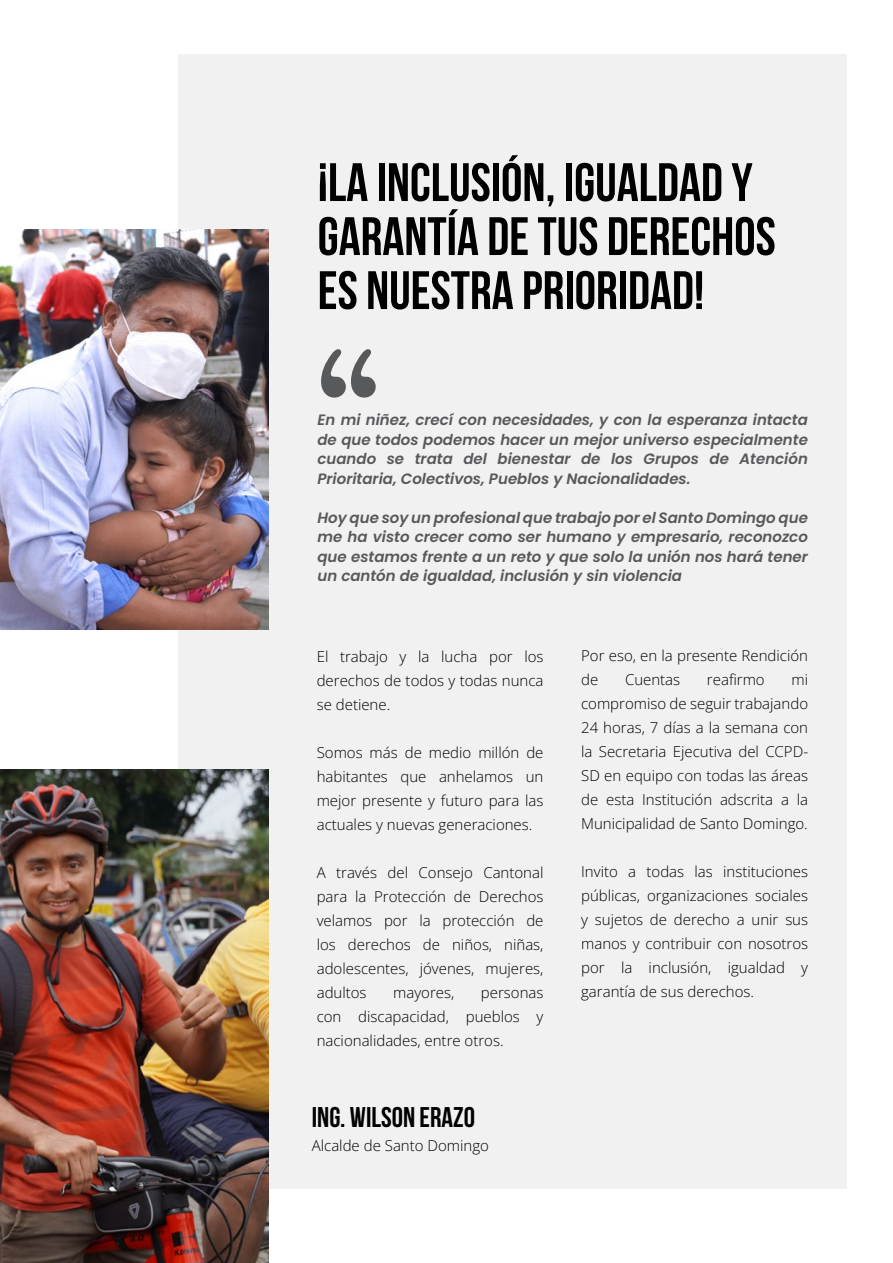
<style>
.page{position:relative;width:893px;height:1263px;background:#fff}
.page>*{position:absolute;margin:0;border:0;box-sizing:border-box;transform-origin:0 0}
.t1{font:165px "American Typewriter";color:#58595b}
.t2{font:700 54px/54px "Bebas Neue";color:#000}
.t3{font:700 28.5px "Bebas Neue";color:#000}
.t4{font:300 15px/24px "Open Sans";color:#000;text-align:justify}
.t5{font:italic 600 15px/19.5px "Poppins";color:#58595b;text-align:justify}
</style>
<div class="page">
<div style="left:179px;top:54px;width:668px;height:1134px;background:#f1f1f2"></div>
<img style="left:0;top:770px;width:268px;height:493px">
<img style="left:0;top:230px;width:268px;height:400px">
<h2 class="t2" style="left:318px;top:155px;width:460px">¡LA INCLUSIÓN, IGUALDAD Y<br>GARANTÍA DE TUS DERECHOS<br>ES NUESTRA PRIORIDAD!</h2>
<h1 class="t1" style="left:312px;top:284px;width:74px">“</h1>
<p class="t5" style="left:317px;top:410px;width:492px">En mi niñez, crecí con necesidades, y con la esperanza intacta de que todos podemos hacer un mejor universo especialmente cuando se trata del bienestar de los Grupos de Atención Prioritaria, Colectivos, Pueblos y Nacionalidades.</p>
<p class="t5" style="left:317px;top:508px;width:492px">Hoy que soy un profesional que trabajo por el Santo Domingo que me ha visto crecer como ser humano y empresario, reconozco que estamos frente a un reto y que solo la unión nos hará tener un cantón de igualdad, inclusión y sin violencia</p>
<p class="t4" style="left:317px;top:644px;width:228px">El trabajo y la lucha por los derechos de todos y todas nunca se detiene.</p>
<p class="t4" style="left:317px;top:740px;width:228px">Somos más de medio millón de habitantes que anhelamos un mejor presente y futuro para las actuales y nuevas generaciones.</p>
<p class="t4" style="left:317px;top:860px;width:228px">A través del Consejo Cantonal para la Protección de Derechos velamos por la protección de los derechos de niños, niñas, adolescentes, jóvenes, mujeres, adultos</p>
<p class="t4" style="left:317px;top:980px;width:228px;text-indent:164px">personas con discapacidad, pueblos y nacionalidades, entre otros.</p>
<p class="t4" style="left:393px;top:980px;width:63px">mayores,</p>
<h3 class="t3" style="left:312px;top:1101px;width:165px">ING. WILSON ERAZO</h3>
<p class="t4" style="left:312px;top:1133px;width:179px">Alcalde de Santo Domingo</p>
<p class="t4" style="left:581px;top:643px;width:228px">Por eso, en la presente Rendición de</p>
<p class="t4" style="left:625px;top:667px;width:57px">Cuentas</p>
<p class="t4" style="left:707px;top:667px;width:59px">reafirmo</p>
<p class="t4" style="left:581px;top:667px;width:228px;text-indent:210px">mi compromiso de seguir trabajando 24 horas, 7 días a la semana con la Secretaria Ejecutiva del CCPD-SD en equipo con todas las áreas de esta Institución adscrita a la Municipalidad de Santo Domingo.</p>
<p class="t4" style="left:581px;top:859px;width:228px">Invito a todas las instituciones públicas, organizaciones sociales y sujetos de derecho a unir sus manos y contribuir con nosotros por la inclusión, igualdad y garantía de sus derechos.</p>
</div>
